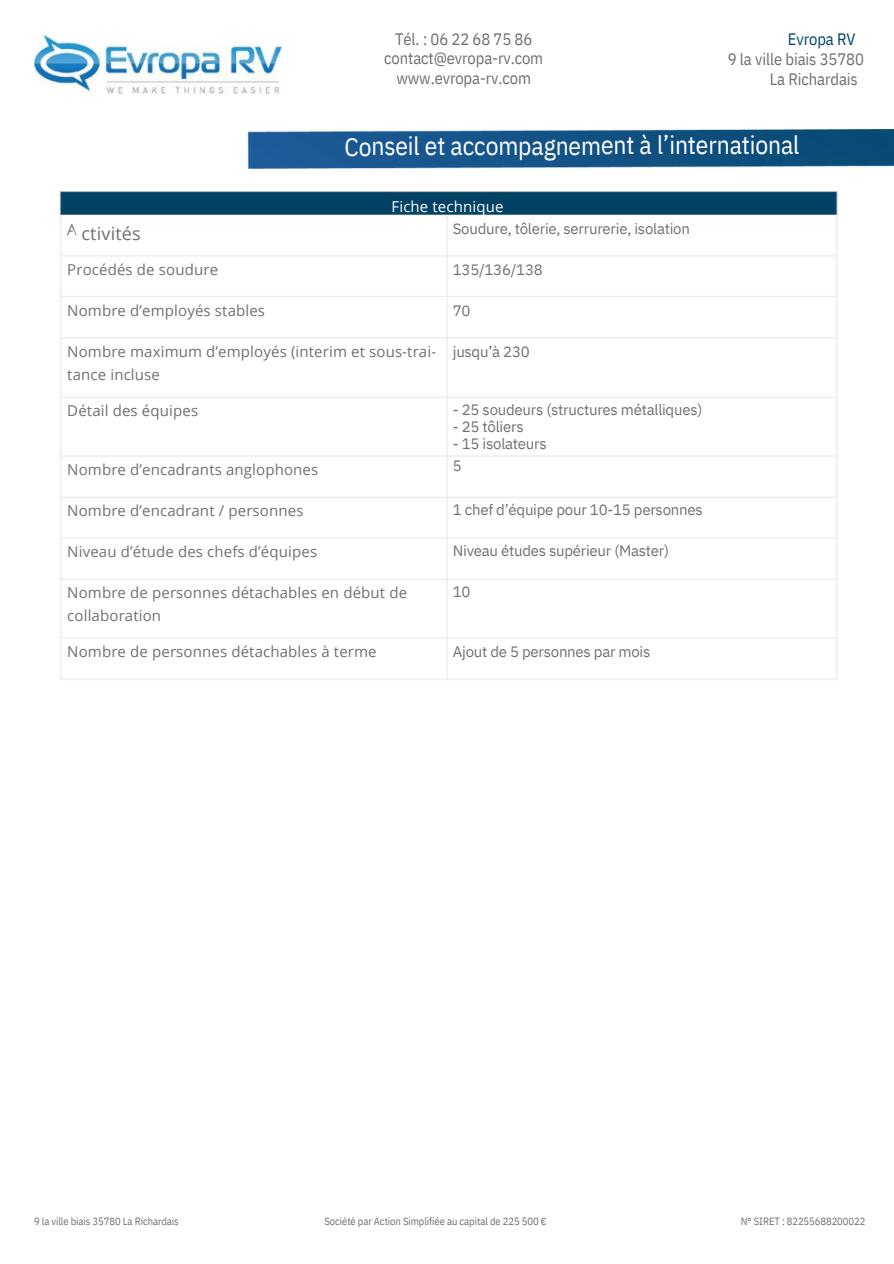
<style>
.page{position:relative;width:894px;height:1264px;background:#fff}
.page>*{position:absolute;margin:0;border:0;box-sizing:border-box;transform-origin:0 0}
.t1{font:25.5px "IBM Plex Sans Cond";letter-spacing:-.01em;color:#fff}
.t2{font:18px "Open Sans";letter-spacing:.01em;color:#71706f}
.t3{font:16.5px/19.2px "IBM Plex Sans Cond";letter-spacing:-.005em;color:#71706f;text-align:center}
.t4{font:16.5px "IBM Plex Sans Cond";letter-spacing:-.005em;color:#004568}
.t5{font:15px/22.5px "Open Sans";letter-spacing:.01em;color:#71706f}
.t6{font:15px/22.5px "IBM Plex Sans";letter-spacing:-.015em;color:#71706f}
.t7{font:15px "Open Sans";letter-spacing:.01em;color:#fff}
.t8{font:10.5px "IBM Plex Sans Cond";letter-spacing:-.005em;color:#71706f}
.s1{color:#fff}
</style>
<div class="page">
<img style="left:34px;top:34px;width:248px;height:60px">
<img style="left:248px;top:129px;width:645px;height:39px">
<img style="left:59px;top:191px;width:779px;height:489px">
<p class="t3" style="left:384px;top:29px;width:160px">Tél. : 06 22 68 75 86 contact@evropa-rv.com www.evropa-rv.com</p>
<h2 class="t4" style="left:787px;top:28px;width:69px">Evropa RV</h2>
<h2 class="t3" style="left:727px;top:49px;width:138px">9 la ville biais 35780</h2>
<h2 class="t3" style="left:769px;top:69px;width:90px">La Richardais</h2>
<p class="t1" style="left:344px;top:128px;width:456px">Conseil et accompagnement à l’international</p>
<h3 class="t7" style="left:391px;top:196px;width:113px">Fiche technique</h3>
<h3 class="t5" style="left:67px;top:218px;width:11px">A</h3>
<p class="t2" style="left:72px;top:220px;width:70px"><span class="s1">v</span>ctivités</p>
<h3 class="t5" style="left:67px;top:258px;width:152px">Procédés de soudure</h3>
<h3 class="t5" style="left:67px;top:299px;width:199px">Nombre d’employés stables</h3>
<h3 class="t5" style="left:67px;top:340px;width:370px">Nombre maximum d’employés (interim et sous-trai&shy;tance incluse</h3>
<h3 class="t5" style="left:67px;top:399px;width:132px">Détail des équipes</h3>
<p class="t5" style="left:67px;top:458px;width:252px">Nombre d’encadrants anglophones</p>
<h2 class="t5" style="left:67px;top:499px;width:238px">Nombre d’encadrant / personnes</h2>
<h3 class="t5" style="left:67px;top:540px;width:251px">Niveau d’étude des chefs d’équipes</h3>
<h3 class="t5" style="left:67px;top:581px;width:341px">Nombre de personnes détachables en début de collaboration</h3>
<h3 class="t5" style="left:67px;top:640px;width:311px">Nombre de personnes détachables à terme</h3>
<h3 class="t6" style="left:452px;top:217px;width:238px">Soudure, tôlerie, serrurerie, isolation</h3>
<h3 class="t6" style="left:452px;top:258px;width:91px">135/136/138</h3>
<h3 class="t6" style="left:452px;top:299px;width:19px">70</h3>
<h3 class="t6" style="left:452px;top:339px;width:78px">jusqu’à 230</h3>
<h3 class="t6" style="left:452px;top:398px;width:251px">- 25 soudeurs (structures métalliques)</h3>
<h3 class="t6" style="left:452px;top:415px;width:72px">- 25 tôliers</h3>
<h3 class="t6" style="left:452px;top:432px;width:95px">- 15 isolateurs<br>5</h3>
<p class="t6" style="left:452px;top:498px;width:251px">1 chef d’équipe pour 10-15 personnes</p>
<h3 class="t6" style="left:452px;top:539px;width:218px">Niveau études supérieur (Master)</h3>
<h3 class="t6" style="left:452px;top:580px;width:19px">10</h3>
<h3 class="t6" style="left:452px;top:639px;width:199px">Ajout de 5 personnes par mois</h3>
<h2 class="t8" style="left:34px;top:1213px;width:146px">9 la ville biais 35780 La Richardais</h2>
<p class="t8" style="left:324px;top:1213px;width:224px">Société par Action Simplifiée au capital de 225 500 €</p>
<h1 class="t8" style="left:740px;top:1213px;width:126px">N° SIRET : 82255688200022</h1>
</div>
